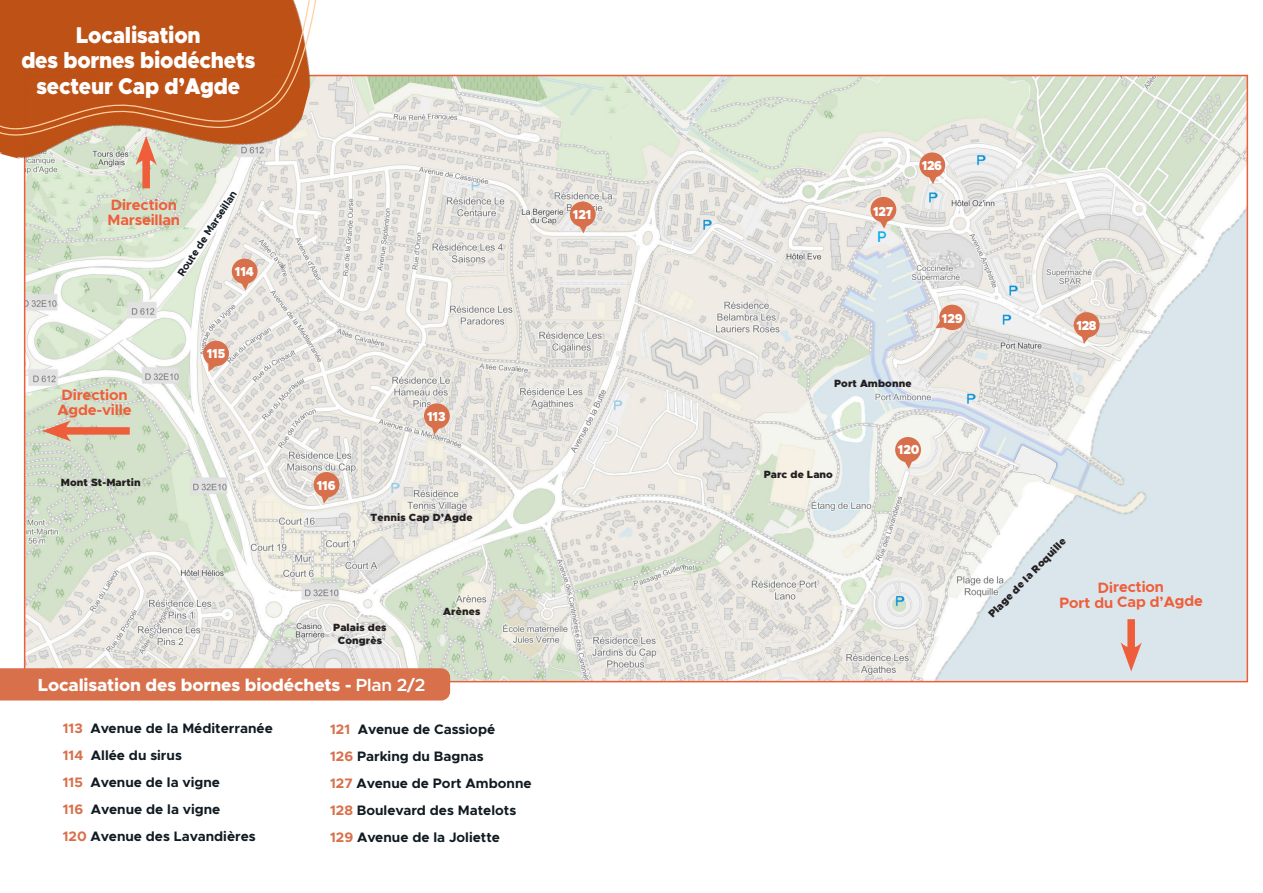
<style>
.page{position:relative;width:1263px;height:893px;background:#fff}
.page>*{position:absolute;margin:0;border:0;box-sizing:border-box;transform-origin:0 0}
.t1{font:900 22.95px "Metropolis";letter-spacing:-.01em;color:#fff;scale:.92 1}
.t2{font:800 17.55px "Metropolis";letter-spacing:-.01em;color:#fff}
.t3{font:700 15px/15px "Metropolis";letter-spacing:-.01em;color:#ef5e3b}
.t4{font:600 15px "Raleway";color:#00aeef}
.t5{font:700 13.8px "Metropolis";color:#101a21}
.t6{font:900 13.05px "Metropolis";color:#fff;scale:.92 1}
.t7{font:900 10.5px/13.5px "Metropolis";letter-spacing:.01em;color:#231f20;text-align:center}
.t8{font:700 10.5px "Metropolis";color:#101a21}
.s1{font-weight:600}
.s2{color:#d9704c}
</style>
<div class="page">
<img style="left:27px;top:78px;width:1218px;height:601px">
<div style="left:232px;top:259px;width:26px;height:25px;background:#d9704c;border-radius:50%"></div>
<svg style="left:241px;top:283px;width:8px;height:7px"></svg>
<svg style="left:423px;top:403px;width:27px;height:32px"></svg>
<svg style="left:1073px;top:312px;width:27px;height:32px"></svg>
<svg style="left:313px;top:471px;width:27px;height:33px"></svg>
<div style="left:570px;top:202px;width:26px;height:25px;background:#d9704c;border-radius:50%"></div>
<svg style="left:579px;top:226px;width:8px;height:7px"></svg>
<div style="left:939px;top:305px;width:26px;height:25px;background:#d9704c;border-radius:50%"></div>
<svg style="left:935px;top:320px;width:10px;height:8px"></svg>
<div style="left:895px;top:437px;width:26px;height:25px;background:#d9704c;border-radius:50%"></div>
<svg style="left:904px;top:461px;width:9px;height:8px"></svg>
<div style="left:919px;top:152px;width:26px;height:26px;background:#d9704c;border-radius:50%"></div>
<svg style="left:928px;top:177px;width:9px;height:7px"></svg>
<div style="left:870px;top:197px;width:26px;height:25px;background:#d9704c;border-radius:50%"></div>
<svg style="left:879px;top:221px;width:9px;height:8px"></svg>
<div style="left:203px;top:341px;width:26px;height:25px;background:#d9704c;border-radius:50%"></div>
<svg style="left:208px;top:363px;width:8px;height:9px"></svg>
<img style="left:0;top:74px;width:333px;height:152px">
<svg style="left:0;top:0;width:328px;height:150px;background:#c46834"></svg>
<div style="left:59px;top:427px;width:71px;height:8px;background:#ef5e3b"></div>
<svg style="left:42px;top:420px;width:29px;height:21px"></svg>
<div style="left:142px;top:153px;width:8px;height:35px;background:#ef5e3b"></div>
<svg style="left:136px;top:136px;width:21px;height:29px"></svg>
<div style="left:1127px;top:619px;width:8px;height:35px;background:#ef5e3b"></div>
<svg style="left:1120px;top:642px;width:22px;height:29px"></svg>
<div style="left:0;top:668px;width:450px;height:32px;background:#d9704c"></div>
<p class="t1" style="left:76px;top:21px;width:137px">Localisation</p>
<p class="t1" style="left:21px;top:46px;width:256px">des bornes biodéchets</p>
<p class="t1" style="left:36px;top:71px;width:223px">secteur Cap d’Agde</p>
<p class="t8" style="left:174px;top:272px;width:101px;rotate:-57deg">Route de Marseillan</p>
<p class="t3" style="left:111px;top:197px;width:68px">Direction</p>
<p class="t3" style="left:108px;top:212px;width:74px">Marseillan</p>
<p class="t6" style="left:235px;top:263px;width:22px">114</p>
<p class="t3" style="left:58px;top:387px;width:76px">Direction<br>Agde-ville</p>
<p class="t7" style="left:61px;top:476px;width:81px">Mont St-Martin</p>
<p class="t6" style="left:207px;top:346px;width:22px">115</p>
<p class="t6" style="left:317px;top:477px;width:22px">116</p>
<p class="t6" style="left:427px;top:408px;width:21px">113</p>
<p class="t7" style="left:371px;top:511px;width:103px">Tennis Cap D’Agde</p>
<p class="t7" style="left:443px;top:605px;width:39px">Arènes</p>
<p class="t7" style="left:333px;top:620px;width:55px">Palais des<br>Congrès</p>
<p class="t2" style="left:38px;top:674px;width:389px">Localisation des bornes biodéchets - <span class="s1">Plan 2/2</span></p>
<p class="t5" style="left:63px;top:719px;width:211px"><span class="s2">113</span> Avenue de la Méditerranée</p>
<p class="t5" style="left:63px;top:746px;width:121px"><span class="s2">114</span> Allée du sirus</p>
<p class="t5" style="left:63px;top:773px;width:159px"><span class="s2">115</span> Avenue de la vigne</p>
<p class="t5" style="left:63px;top:800px;width:159px"><span class="s2">116</span> Avenue de la vigne</p>
<p class="t5" style="left:63px;top:827px;width:194px"><span class="s2">120</span> Avenue des Lavandières</p>
<p class="t5" style="left:330px;top:720px;width:166px"><span class="s2">121</span> Avenue de Cassiopé</p>
<p class="t5" style="left:330px;top:747px;width:155px"><span class="s2">126</span> Parking du Bagnas</p>
<p class="t5" style="left:330px;top:774px;width:203px"><span class="s2">127</span> Avenue de Port Ambonne</p>
<p class="t5" style="left:330px;top:801px;width:188px"><span class="s2">128</span> Boulevard des Matelots</p>
<p class="t5" style="left:330px;top:828px;width:171px"><span class="s2">129</span> Avenue de la Joliette</p>
<p class="t6" style="left:573px;top:206px;width:22px">121</p>
<p class="t6" style="left:873px;top:203px;width:23px">127</p>
<p class="t4" style="left:877px;top:228px;width:11px">P</p>
<p class="t6" style="left:922px;top:157px;width:24px">126</p>
<p class="t7" style="left:834px;top:377px;width:79px">Port Ambonne</p>
<p class="t6" style="left:942px;top:310px;width:24px">129</p>
<p class="t7" style="left:764px;top:468px;width:71px">Parc de Lano</p>
<p class="t6" style="left:898px;top:442px;width:25px">120</p>
<p class="t6" style="left:1076px;top:317px;width:23px">128</p>
<p class="t7" style="left:985px;top:611px;width:108px;rotate:-46deg">Plage de la Roquille</p>
<p class="t3" style="left:1098px;top:580px;width:68px;rotate:-1deg">Direction</p>
<p class="t3" style="left:1059px;top:596px;width:145px;rotate:-1deg">Port du Cap d’Agde</p>
</div>
